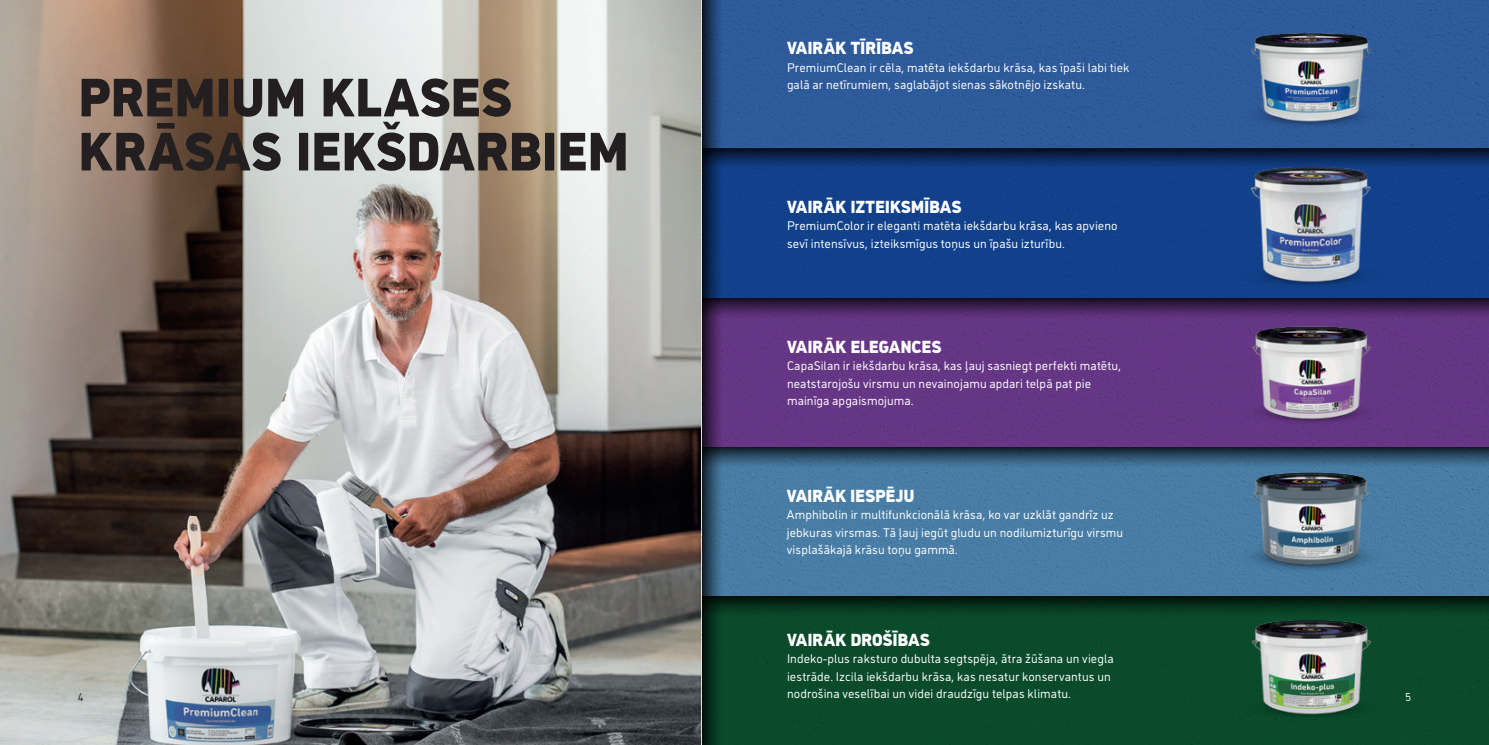
<style>
.page{position:relative;width:1489px;height:745px;background:#fff}
.page>*{position:absolute;margin:0;border:0;box-sizing:border-box;transform-origin:0 0}
.t1{font:900 54px/54px "CAP Elephant";letter-spacing:-.01em;color:#231f20}
.t2{font:900 17.5px "CAP Elephant";letter-spacing:-.01em;color:#fff}
.t3{font:12.5px/17.5px "CAP Elephant";letter-spacing:.005em;color:#fff}
.t4{font:11.25px "CAP Elephant";color:#231f20}
.t5{font:11.25px "CAP Elephant";color:#fff}
</style>
<div class="page">
<img style="left:0;top:0;width:702px;height:744px">
<div style="left:702px;top:0;width:786px;height:149px;background:#2e5a9a"></div>
<div style="left:702px;top:149px;width:786px;height:149px;background:#12418c"></div>
<div style="left:702px;top:298px;width:786px;height:148px;background:#653686"></div>
<div style="left:702px;top:446px;width:786px;height:149px;background:#487da5"></div>
<div style="left:702px;top:595px;width:786px;height:149px;background:#0a4b2c"></div>
<svg style="left:722px;top:148px;width:766px;height:21px"></svg>
<svg style="left:702px;top:0;width:20px;height:744px"></svg>
<div style="left:702px;top:298px;width:786px;height:20px;background:linear-gradient(to bottom,#1b0d23,#623481)"></div>
<svg style="left:702px;top:446px;width:786px;height:21px;background:#2f4c68"></svg>
<svg style="left:702px;top:595px;width:786px;height:21px"></svg>
<img style="left:1226px;top:432px;width:168px;height:129px">
<img style="left:1228px;top:561px;width:166px;height:164px">
<img style="left:1228px;top:295px;width:166px;height:137px">
<img style="left:1228px;top:0;width:165px;height:130px">
<img style="left:1228px;top:130px;width:166px;height:164px">
<h1 class="t1" style="left:78px;top:71px;width:552px">PREMIUM KLASES<br>KRĀSAS IEKŠDARBIEM</h1>
<h2 class="t2" style="left:787px;top:38px;width:128px">VAIRĀK TĪRĪBAS</h2>
<p class="t3" style="left:787px;top:58px;width:344px">PremiumClean ir cēla, matēta iekšdarbu krāsa, kas īpaši labi tiek galā ar netīrumiem, saglabājot sienas sākotnējo izskatu.</p>
<h2 class="t2" style="left:787px;top:196px;width:176px">VAIRĀK IZTEIKSMĪBAS</h2>
<p class="t3" style="left:787px;top:217px;width:332px">PremiumColor ir eleganti matēta iekšdarbu krāsa, kas apvieno sevī intensīvus, izteiksmīgus toņus un īpašu izturību.</p>
<h2 class="t2" style="left:787px;top:336px;width:156px">VAIRĀK ELEGANCES</h2>
<p class="t3" style="left:787px;top:357px;width:335px">CapaSilan ir iekšdarbu krāsa, kas ļauj sasniegt perfekti matētu, neatstarojošu virsmu un nevainojamu apdari telpā pat pie mainīga apgaismojuma.</p>
<h2 class="t2" style="left:786px;top:485px;width:129px">VAIRĀK IESPĒJU</h2>
<p class="t3" style="left:786px;top:506px;width:338px">Amphibolin ir multifunkcionālā krāsa, ko var uzklāt gandrīz uz jebkuras virsmas. Tā ļauj iegūt gludu un nodilumizturīgu virsmu visplašākajā krāsu toņu gammā.</p>
<h2 class="t2" style="left:787px;top:628px;width:144px">VAIRĀK DROŠĪBAS</h2>
<p class="t3" style="left:787px;top:649px;width:328px">Indeko-plus raksturo dubulta segtspēja, ātra žūšana un viegla iestrāde. Izcila iekšdarbu krāsa, kas nesatur konservantus un nodrošina veselībai un videi draudzīgu telpas klimatu.</p>
<p class="t4" style="left:78px;top:690px;width:7px">4</p>
<p class="t5" style="left:1405px;top:690px;width:7px">5</p>
</div>
